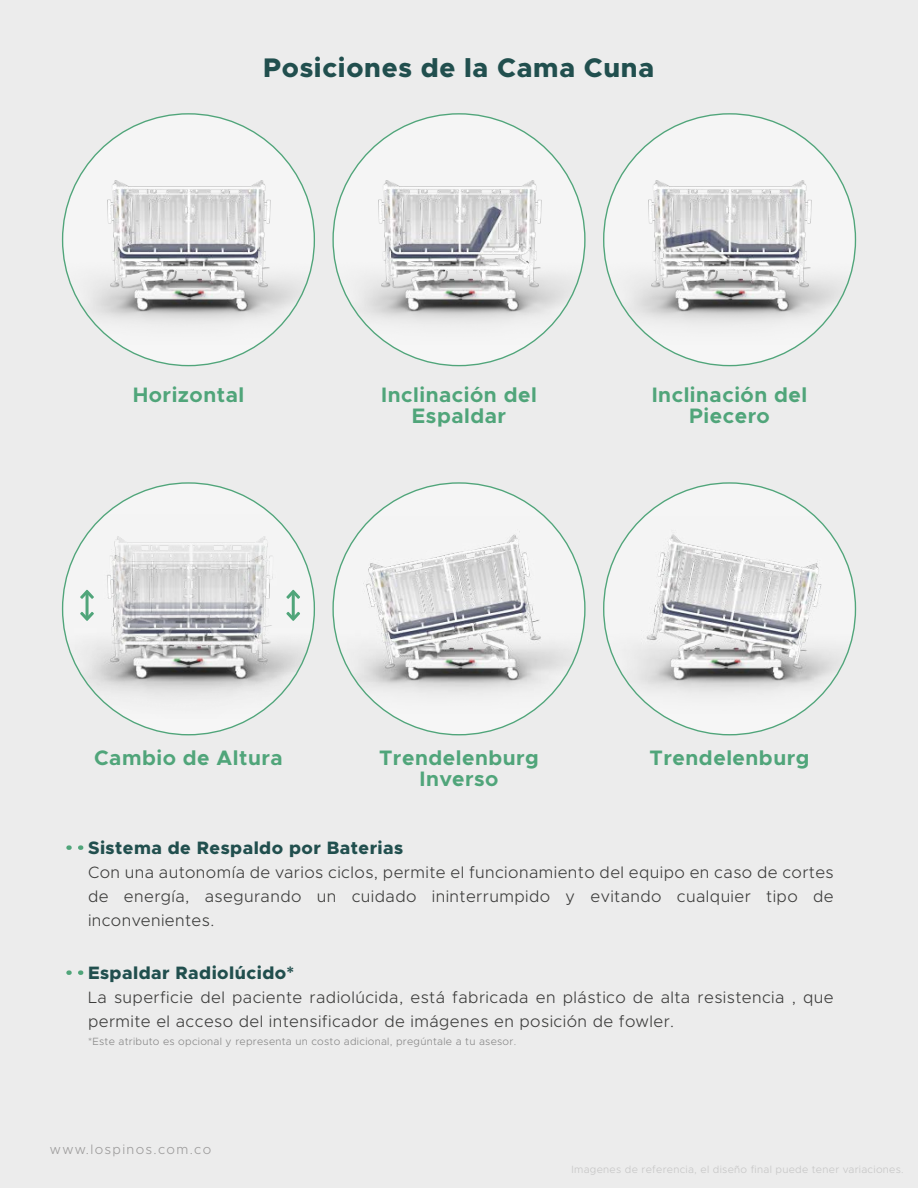
<style>
.page{position:relative;width:918px;height:1188px;background:#ececec}
.page>*{position:absolute;margin:0;border:0;box-sizing:border-box;transform-origin:0 0}
.t1{font:800 27px "Metropolis";letter-spacing:.025em;color:#214f4e}
.t2{font:700 21px/21px "Metropolis";letter-spacing:.025em;color:#50a57a;text-align:center}
.t3{font:800 18px "Metropolis";letter-spacing:.025em;color:#214f4e}
.t4{font:300 16.5px/24px "Metropolis";letter-spacing:.025em;color:#3c3c3b;text-align:justify}
.t5{font:300 13.5px "Metropolis";letter-spacing:.1em;color:#9c9b9b}
.t6{font:300 10.5px "Metropolis";letter-spacing:.025em;color:#868686}
.t7{font:300 10.5px "Metropolis";letter-spacing:.025em;color:#c6c6c6}
</style>
<div class="page">
<div style="left:333px;top:114px;width:252px;height:252px;background:#f5f5f5;border-radius:50%"></div>
<img style="left:333px;top:146px;width:252px;height:166px">
<svg style="left:355px;top:311px;width:208px;height:55px"></svg>
<div style="left:333px;top:483px;width:252px;height:252px;background:#f5f5f5;border-radius:50%"></div>
<img style="left:333px;top:515px;width:252px;height:166px">
<svg style="left:355px;top:680px;width:208px;height:55px"></svg>
<div style="left:604px;top:483px;width:251px;height:252px;background:#f5f5f5;border-radius:50%"></div>
<img style="left:604px;top:515px;width:251px;height:167px">
<svg style="left:626px;top:680px;width:207px;height:55px"></svg>
<div style="left:604px;top:114px;width:251px;height:252px;background:#f5f5f5;border-radius:50%"></div>
<img style="left:604px;top:146px;width:251px;height:167px">
<svg style="left:626px;top:311px;width:207px;height:55px"></svg>
<div style="left:63px;top:114px;width:251px;height:252px;background:#f5f5f5;border-radius:50%"></div>
<img style="left:63px;top:146px;width:251px;height:167px">
<svg style="left:85px;top:311px;width:207px;height:55px"></svg>
<div style="left:63px;top:483px;width:251px;height:252px;background:#f5f5f5;border-radius:50%"></div>
<img style="left:63px;top:514px;width:251px;height:168px">
<svg style="left:85px;top:680px;width:207px;height:55px"></svg>
<div style="left:86px;top:591px;width:3px;height:28px;background:#50a57a;border:2px solid #50a57a"></div>
<svg style="left:79px;top:610px;width:16px;height:12px"></svg>
<svg style="left:79px;top:588px;width:16px;height:12px"></svg>
<div style="left:292px;top:591px;width:3px;height:28px;background:#50a57a;border:2px solid #50a57a"></div>
<svg style="left:285px;top:610px;width:17px;height:12px"></svg>
<svg style="left:285px;top:588px;width:17px;height:12px"></svg>
<h1 class="t1" style="left:263px;top:51px;width:392px">Posiciones de la Cama Cuna</h1>
<p class="t2" style="left:133px;top:384px;width:113px">Horizontal</p>
<p class="t2" style="left:381px;top:384px;width:157px">Inclinación del<br>Espaldar</p>
<p class="t2" style="left:652px;top:384px;width:157px">Inclinación del<br>Piecero</p>
<p class="t2" style="left:94px;top:747px;width:190px">Cambio de Altura</p>
<p class="t2" style="left:379px;top:747px;width:161px">Trendelenburg<br>Inverso</p>
<p class="t2" style="left:650px;top:747px;width:161px">Trendelenburg</p>
<p class="t3" style="left:88px;top:836px;width:317px">Sistema de Respaldo por Baterias</p>
<p class="t4" style="left:88px;top:860px;width:747px">Con una autonomía de varios ciclos, permite el funcionamiento del equipo en caso de cortes de energía, asegurando un cuidado ininterrumpido y evitando cualquier tipo de inconvenientes.</p>
<p class="t3" style="left:88px;top:961px;width:207px">Espaldar Radiolúcido*</p>
<p class="t4" style="left:88px;top:985px;width:747px">La superficie del paciente radiolúcida, está fabricada en plástico de alta resistencia , que permite el acceso del intensificador de imágenes en posición de fowler.</p>
<p class="t6" style="left:88px;top:1035px;width:430px">*Este atributo es opcional y representa un costo adicional, pregúntale a tu asesor.</p>
<p class="t5" style="left:50px;top:1141px;width:163px">www.lospinos.com.co</p>
<p class="t7" style="left:572px;top:1163px;width:334px">Imagenes de referencia, el diseño final puede tener variaciones.</p>
</div>
